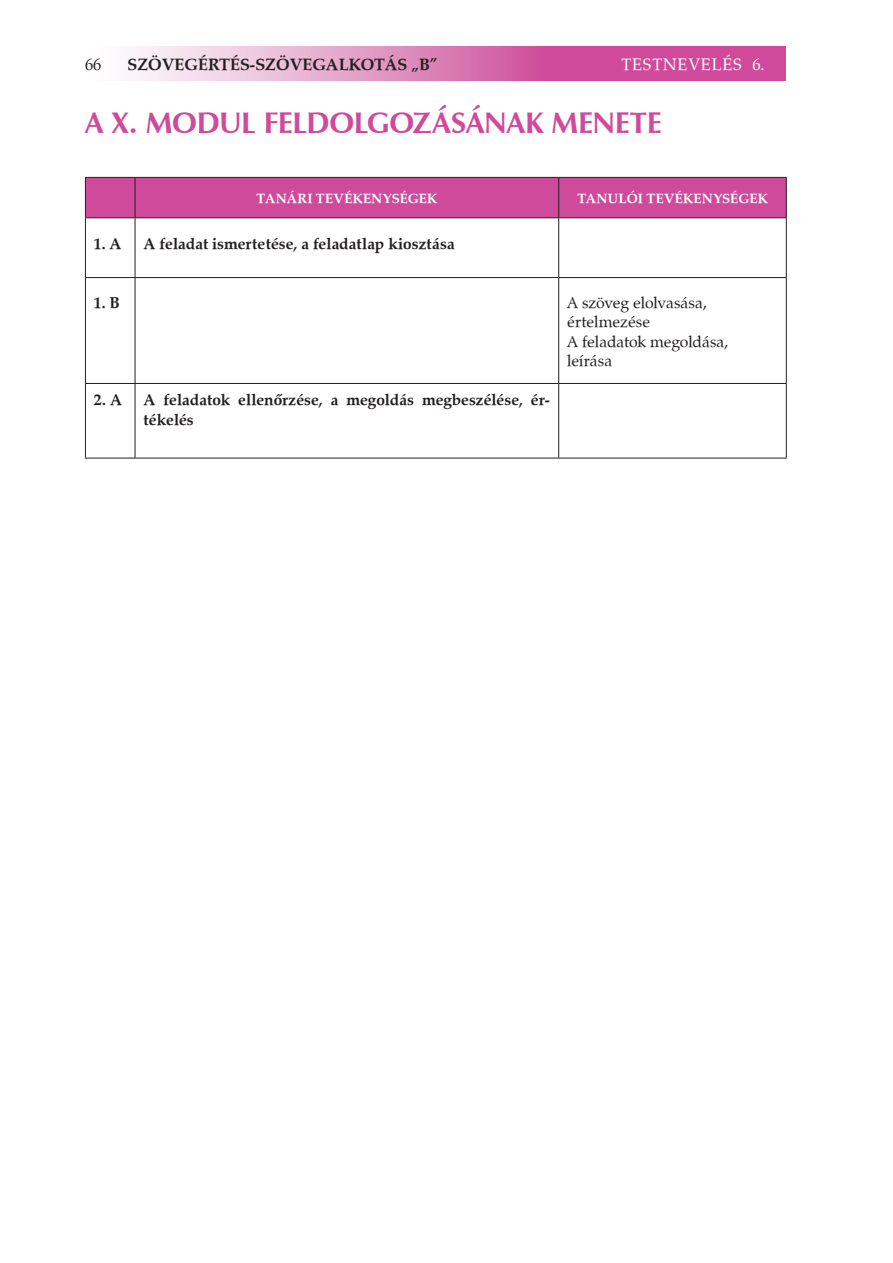
<style>
.page{position:relative;width:893px;height:1263px;background:#fff}
.page>*{position:absolute;margin:0;border:0;box-sizing:border-box;transform-origin:0 0}
.t1{font:700 30px "Zapf Humanist 601 PFL";letter-spacing:-.015em;color:#cf4a9b}
.t2{font:700 16.5px "Zapf Calligraphic 801 PFL";color:#231f20}
.t3{font:16.5px "Zapf Calligraphic 801 PFL";color:#fff}
.t4{font:16.5px "Zapf Calligraphic 801 PFL";color:#231f20}
.t5{font:700 15.75px/19.5px "Zapf Calligraphic 801 PFL";color:#231f20}
.t6{font:15.75px/19.5px "Zapf Calligraphic 801 PFL";color:#231f20}
.t7{font:700 13.5px "Zapf Calligraphic 801 PFL";letter-spacing:.015em;color:#fff}
</style>
<div class="page">
<svg style="left:130px;top:46px;width:656px;height:34px;background:#dc84b9"></svg>
<div style="left:86px;top:178px;width:700px;height:39px;background:#cf4a9b"></div>
<hr style="left:85px;top:177px;width:50px;height:1px;background:#231f20">
<hr style="left:85px;top:178px;width:1px;height:39px;background:#231f20">
<hr style="left:135px;top:177px;width:424px;height:1px;background:#231f20">
<hr style="left:135px;top:178px;width:1px;height:39px;background:#231f20">
<hr style="left:559px;top:177px;width:228px;height:1px;background:#231f20">
<hr style="left:558px;top:178px;width:1px;height:39px;background:#231f20">
<hr style="left:786px;top:178px;width:1px;height:39px;background:#231f20">
<hr style="left:85px;top:217px;width:50px;height:1px;background:#231f20">
<hr style="left:85px;top:218px;width:1px;height:59px;background:#231f20">
<hr style="left:135px;top:217px;width:424px;height:1px;background:#231f20">
<hr style="left:135px;top:218px;width:1px;height:59px;background:#231f20">
<hr style="left:559px;top:217px;width:228px;height:1px;background:#231f20">
<hr style="left:558px;top:218px;width:1px;height:59px;background:#231f20">
<hr style="left:786px;top:218px;width:1px;height:59px;background:#231f20">
<hr style="left:85px;top:277px;width:50px;height:1px;background:#231f20">
<hr style="left:85px;top:278px;width:1px;height:105px;background:#231f20">
<hr style="left:135px;top:277px;width:424px;height:1px;background:#231f20">
<hr style="left:135px;top:278px;width:1px;height:105px;background:#231f20">
<hr style="left:559px;top:277px;width:228px;height:1px;background:#231f20">
<hr style="left:558px;top:278px;width:1px;height:105px;background:#231f20">
<hr style="left:786px;top:278px;width:1px;height:105px;background:#231f20">
<hr style="left:85px;top:383px;width:50px;height:1px;background:#231f20">
<hr style="left:85px;top:384px;width:1px;height:74px;background:#231f20">
<hr style="left:135px;top:383px;width:424px;height:1px;background:#231f20">
<hr style="left:135px;top:384px;width:1px;height:74px;background:#231f20">
<hr style="left:559px;top:383px;width:228px;height:1px;background:#231f20">
<hr style="left:558px;top:384px;width:1px;height:74px;background:#231f20">
<hr style="left:786px;top:384px;width:1px;height:74px;background:#231f20">
<hr style="left:85px;top:458px;width:50px;height:1px;background:#231f20">
<hr style="left:135px;top:458px;width:424px;height:1px;background:#231f20">
<hr style="left:559px;top:458px;width:228px;height:1px;background:#231f20">
<p class="t4" style="left:85px;top:54px;width:18px">66</p>
<p class="t2" style="left:128px;top:54px;width:312px">szövegértés-szövegalkotás „b”</p>
<p class="t3" style="left:621px;top:54px;width:13px">testnevel</p>
<p class="t3" style="left:722px;top:54px;width:44px">és 6.</p>
<h1 class="t1" style="left:85px;top:104px;width:265px">A X. MODUL FELDOLGOZÁSÁNAK</h1>
<h1 class="t1" style="left:552px;top:104px;width:20px">MENE</h1>
<h1 class="t1" style="left:630px;top:104px;width:30px">TE</h1>
<p class="t7" style="left:257px;top:189px;width:173px">Tanári tevékenységek</p>
<p class="t7" style="left:577px;top:189px;width:182px">Tanulói tevékenységek</p>
<p class="t5" style="left:94px;top:234px;width:29px">1. A</p>
<p class="t5" style="left:144px;top:234px;width:313px">A feladat ismertetése, a feladatlap kiosztása</p>
<p class="t5" style="left:94px;top:292px;width:26px">1. B</p>
<p class="t6" style="left:567px;top:292px;width:162px">A szöveg elolvasása, értelmezése<br>A feladatok megoldása, leírása</p>
<p class="t5" style="left:94px;top:390px;width:30px">2. A</p>
<p class="t5" style="left:144px;top:390px;width:408px">A feladatok ellenőrzése, a megoldás megbeszélése, ér&shy;tékelés</p>
</div>
